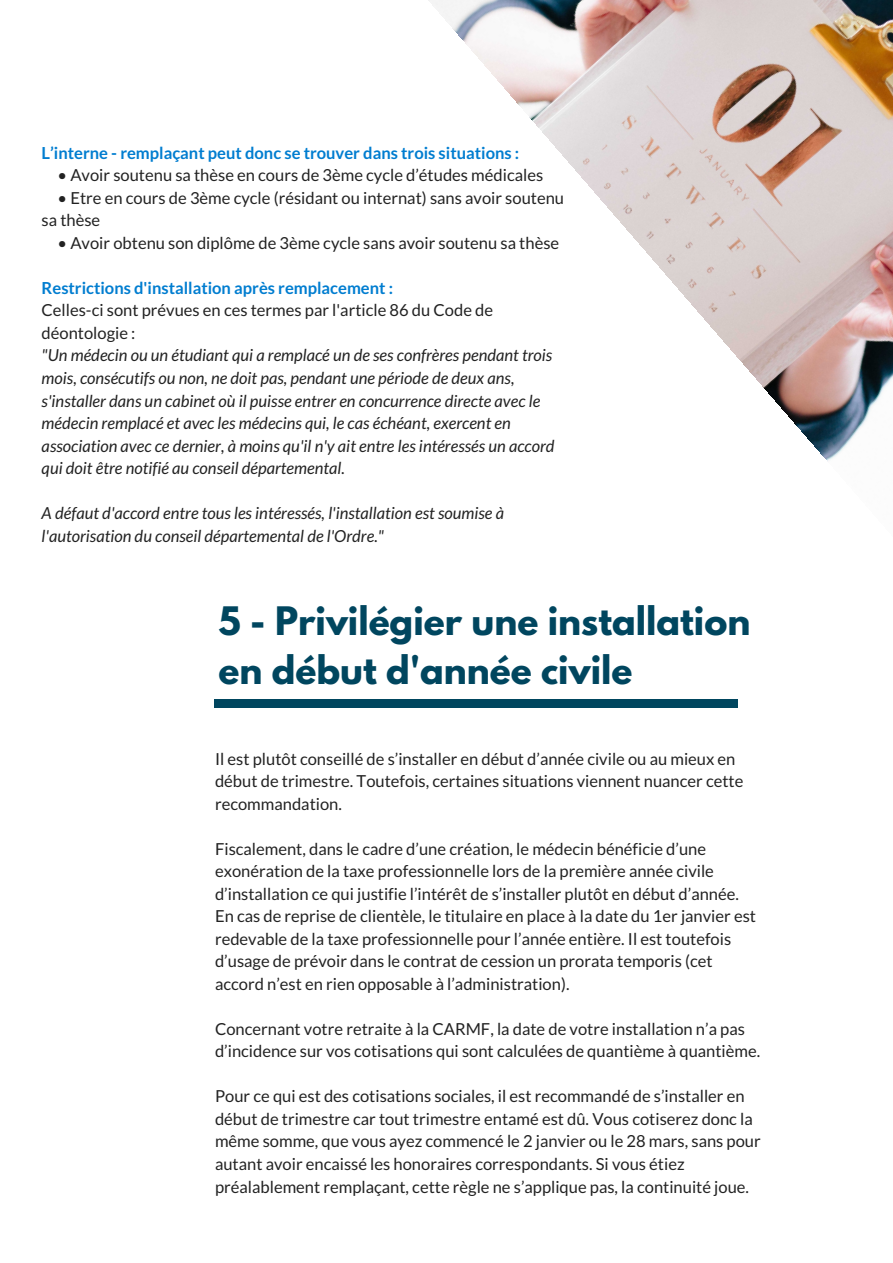
<style>
.page{position:relative;width:893px;height:1263px;background:#fff}
.page>*{position:absolute;margin:0;border:0;box-sizing:border-box;transform-origin:0 0}
.t1{font:700 34.8px/48.4px "League Spartan";color:#00465f}
.t2{font:16.5px/22.5px "Lato";color:#222}
.t3{font:italic 16.5px/22.5px "Lato";color:#222}
.t4{font:700 16.5px "Lato";color:#007dd0}
</style>
<div class="page">
<div style="left:214px;top:699px;width:49px;height:8px;background:#00465f"></div>
<div style="left:689px;top:699px;width:49px;height:8px;background:#00465f"></div>
<div style="left:262px;top:699px;width:337px;height:8px;background:#00465f"></div>
<div style="left:598px;top:699px;width:93px;height:8px;background:#00465f"></div>
<img style="left:428px;top:0;width:465px;height:461px">
<p class="t4" style="left:42px;top:142px;width:479px">L’interne - remplaçant peut donc se trouver dans trois situations :</p>
<p class="t2" style="left:58px;top:164px;width:487px">• Avoir soutenu sa thèse en cours de 3ème cycle d’études médicales</p>
<p class="t2" style="left:42px;top:186px;width:524px;text-indent:16px">• Etre en cours de 3ème cycle (résidant ou internat) sans avoir soutenu sa thèse</p>
<p class="t2" style="left:58px;top:231px;width:503px">• Avoir obtenu son diplôme de 3ème cycle sans avoir soutenu sa thèse</p>
<p class="t4" style="left:42px;top:278px;width:353px">Restrictions d'installation après remplacement :</p>
<p class="t2" style="left:42px;top:299px;width:453px">Celles-ci sont prévues en ces termes par l'article 86 du Code de déontologie :</p>
<p class="t3" style="left:42px;top:344px;width:514px">"Un médecin ou un étudiant qui a remplacé un de ses confrères pendant trois mois, consécutifs ou non, ne doit pas, pendant une période de deux ans, s'installer dans un cabinet où il puisse entrer en concurrence directe avec le médecin remplacé et avec les médecins qui, le cas échéant, exercent en association avec ce dernier, à moins qu'il n'y ait entre les intéressés un accord qui doit être notifié au conseil départemental.</p>
<p class="t3" style="left:42px;top:501px;width:464px">A défaut d'accord entre tous les intéressés, l'installation est soumise à l'autorisation du conseil départemental de l'Ordre."</p>
<h1 class="t1" style="left:218px;top:601px;width:533px">5 - Privilégier une installation en début d'année civile</h1>
<p class="t2" style="left:215px;top:747px;width:530px">Il est plutôt conseillé de s’installer en début d’année civile ou au mieux en début de trimestre. Toutefois, certaines situations viennent nuancer cette recommandation.</p>
<p class="t2" style="left:215px;top:837px;width:542px">Fiscalement, dans le cadre d’une création, le médecin bénéficie d’une exonération de la taxe professionnelle lors de la première année civile d’installation ce qui justifie l’intérêt de s’installer plutôt en début d’année.<br>En cas de reprise de clientèle, le titulaire en place à la date du 1er janvier est redevable de la taxe professionnelle pour l’année entière. Il est toutefois d’usage de prévoir dans le contrat de cession un prorata temporis (cet accord n’est en rien opposable à l’administration).</p>
<p class="t2" style="left:215px;top:1017px;width:547px">Concernant votre retraite à la CARMF, la date de votre installation n’a pas d’incidence sur vos cotisations qui sont calculées de quantième à quantième.</p>
<p class="t2" style="left:215px;top:1085px;width:547px">Pour ce qui est des cotisations sociales, il est recommandé de s’installer en début de trimestre car tout trimestre entamé est dû. Vous cotiserez donc la même somme, que vous ayez commencé le 2 janvier ou le 28 mars, sans pour autant avoir encaissé les honoraires correspondants. Si vous étiez préalablement remplaçant, cette règle ne s’applique pas, la continuité joue.</p>
</div>
